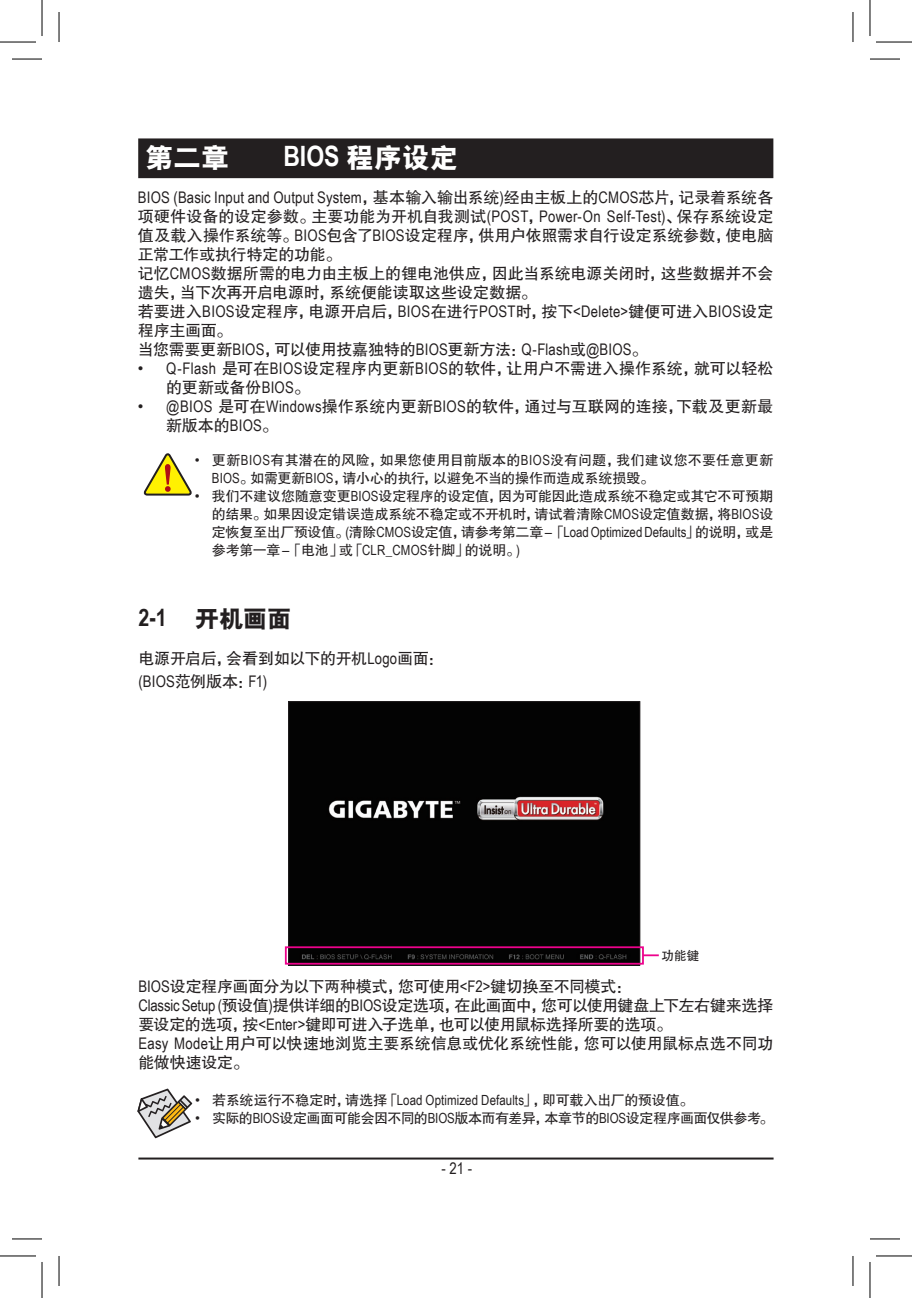
<style>
.page{position:relative;width:912px;height:1298px;background:#fff}
.page>*{position:absolute;margin:0;border:0;box-sizing:border-box;transform-origin:0 0}
.Heading{font:700 28px "Arial Narrow";color:#fff}
.Heading-2{font:28px "H Yb 9 gj";color:#fff}
.Heading_1{font:24px "H Yb 9 gj";color:#231f20}
._08pt-body{font:16px/19px "FZHTJW GB1 0";letter-spacing:-.01em;color:#231f20}
._08pt-body-2{font:16px "Arial Narrow";letter-spacing:.01em;color:#231f20}
.t1{font:14px/18px "FZHTJW GB1 0";letter-spacing:-.015em;color:#231f20;text-align:justify}
.t2{font:14px/18px "FZHTJW GB1 0";letter-spacing:.005em;color:#231f20}
.t3{font:14px "FZHTJW GB1 0";letter-spacing:-.04em;color:#231f20}
._07pt-copyright{font:12.6px "FZHTJW GB1 0";color:#231f20}
.s1{font-family:"H Yb 9 gj";font-weight:400}
.s2{font-family:"Arial Narrow"}
.s3{font-family:"Arial"}
.s4{font-family:"Arial Narrow";font-weight:700}
.s5{font-family:"FZHTJW GB1 0"}
</style>
<div class="page">
<svg style="left:144px;top:453px;width:48px;height:43px"></svg>
<svg style="left:137px;top:1088px;width:55px;height:50px"></svg>
<div style="left:290px;top:703px;width:348px;height:258px;background:#030303"></div>
<div style="left:288px;top:701px;width:352px;height:264px;border:1px solid #231f20"></div>
<svg style="left:644px;top:954px;width:15px;height:2px"></svg>
<div style="left:285px;top:946px;width:359px;height:18px;border:2px solid #ed028c"></div>
<div style="left:139px;top:139px;width:633px;height:38px;background:#231f20"></div>
<div style="left:138px;top:138px;width:635px;height:40px;border:2px solid #231f20"></div>
<hr style="left:138px;top:1157px;width:635px;height:2px;background:#231f20">
<hr style="left:12px;top:59px;width:30px;height:1px;background:#000">
<hr style="left:870px;top:59px;width:30px;height:1px;background:#000">
<hr style="left:12px;top:1238px;width:30px;height:1px;background:#000">
<hr style="left:870px;top:1238px;width:30px;height:1px;background:#000">
<hr style="left:59px;top:12px;width:1px;height:30px;background:#000">
<hr style="left:59px;top:1255px;width:1px;height:30px;background:#000">
<hr style="left:852px;top:12px;width:1px;height:30px;background:#000">
<hr style="left:852px;top:1255px;width:1px;height:30px;background:#000">
<hr style="left:0;top:42px;width:36px;height:1px;background:#000">
<hr style="left:876px;top:42px;width:36px;height:1px;background:#000">
<hr style="left:0;top:1255px;width:36px;height:1px;background:#000">
<hr style="left:876px;top:1255px;width:36px;height:1px;background:#000">
<hr style="left:42px;top:0;width:1px;height:36px;background:#000">
<hr style="left:42px;top:1261px;width:1px;height:36px;background:#000">
<hr style="left:869px;top:0;width:1px;height:36px;background:#000">
<hr style="left:869px;top:1261px;width:1px;height:36px;background:#000">
<p class="Heading-2" style="left:145px;top:143px;width:85px">第二章</p>
<p class="Heading" style="left:283px;top:135px;width:176px">BIOS <span class="s1">程序设定</span></p>
<p class="_08pt-body" style="left:138px;top:188px;width:637px;text-align:justify"><span class="s2">BIOS (Basic Input and Output System</span>，基本输入输出系统<span class="s2">)</span>经由主板上的<span class="s2">CMOS</span>芯片，记录着系统各项硬件设备的设定参数。主要功能为开机自我测试<span class="s2">(POST</span>，<span class="s2">Power-On Self-Test)</span>、保存系统设定值及载入操作系统等。<span class="s2">BIOS</span>包含了<span class="s2">BIOS</span>设定程序，供用户依照需求自行设定系统参数，使电脑正常工作或执行特定的功能。</p>
<p class="_08pt-body" style="left:138px;top:264px;width:637px">记忆<span class="s2">CMOS</span>数据所需的电力由主板上的锂电池供应，因此当系统电源关闭时，这些数据并不会遗失，当下次再开启电源时，系统便能读取这些设定数据。</p>
<p class="_08pt-body" style="left:138px;top:302px;width:637px">若要进入<span class="s2">BIOS</span>设定程序，电源开启后，<span class="s2">BIOS</span>在进行<span class="s2">POST</span>时，按下<span class="s2">&lt;Delete&gt;</span>键便可进入<span class="s2">BIOS</span>设定程序主画面。</p>
<p class="_08pt-body" style="left:138px;top:340px;width:511px">当您需要更新<span class="s2">BIOS</span>，可以使用技嘉独特的<span class="s2">BIOS</span>更新方法：<span class="s2">Q-Flash</span>或<span class="s2">@BIOS</span>。</p>
<p class="_08pt-body" style="left:166px;top:359px;width:608px;text-indent:-28px"><span class="s3">•</span> <span class="s2">Q-Flash</span> 是可在<span class="s2">BIOS</span>设定程序内更新<span class="s2">BIOS</span>的软件，让用户不需进入操作系统，就可以轻松的更新或备份<span class="s2">BIOS</span>。</p>
<p class="_08pt-body" style="left:166px;top:397px;width:608px;text-indent:-28px"><span class="s3">•</span> <span class="s2">@BIOS</span> 是可在<span class="s2">Windows</span>操作系统内更新<span class="s2">BIOS</span>的软件，通过与互联网的连接，下载及更新最新版本的<span class="s2">BIOS</span>。</p>
<p class="t2" style="left:212px;top:451px;width:563px;text-indent:-17px"><span class="s3">•</span> 更新<span class="s2">BIOS</span>有其潜在的风险，如果您使用目前版本的<span class="s2">BIOS</span>没有问题，我们建议您不要任意更新<br><span class="s2">BIOS</span>。如需更新<span class="s2">BIOS</span>，请小心的执行，以避免不当的操作而造成系统损毁。</p>
<p class="t1" style="left:212px;top:487px;width:563px;text-indent:-17px"><span class="s3">•</span> 我们不建议您随意变更<span class="s2">BIOS</span>设定程序的设定值，因为可能因此造成系统不稳定或其它不可预期的结果。如果因设定错误造成系统不稳定或不开机时，请试着清除<span class="s2">CMOS</span>设定值数据，将<span class="s2">BIOS</span>设定恢复至出厂预设值。<span class="s2">(</span>清除<span class="s2">CMOS</span>设定值，请参考第二章－「<span class="s2">Load Optimized Defaults</span>」的说明，或是参考第一章－「电池」或「<span class="s2">CLR_CMOS</span>针脚」的说明。<span class="s2">)</span></p>
<p class="Heading_1" style="left:138px;top:606px;width:154px"><span class="s4">2-1</span> 开机画面</p>
<p class="_08pt-body" style="left:138px;top:649px;width:306px">电源开启后，会看到如以下的开机<span class="s2">Logo</span>画面：</p>
<p class="_08pt-body-2" style="left:138px;top:669px;width:130px">(BIOS<span class="s5">范例版本：</span>F1)</p>
<p class="_07pt-copyright" style="left:661px;top:948px;width:39px">功能键</p>
<p class="_08pt-body" style="left:138px;top:976px;width:495px"><span class="s2">BIOS</span>设定程序画面分为以下两种模式，您可使用<span class="s2">&lt;F2&gt;</span>键切换至不同模式：</p>
<p class="_08pt-body" style="left:138px;top:995px;width:636px"><span class="s2">Classic Setup (</span>预设值<span class="s2">)</span>提供详细的<span class="s2">BIOS</span>设定选项，在此画面中，您可以使用键盘上下左右键来选择要设定的选项，按<span class="s2">&lt;Enter&gt;</span>键即可进入子选单，也可以使用鼠标选择所要的选项。</p>
<p class="_08pt-body" style="left:138px;top:1033px;width:636px"><span class="s2">Easy Mode</span>让用户可以快速地浏览主要系统信息或优化系统性能，您可以使用鼠标点选不同功能做快速设定。</p>
<p class="t1" style="left:195px;top:1091px;width:500px"><span class="s3">•</span> 若系统运行不稳定时，请选择「<span class="s2">Load Optimized Defaults</span>」，即可载入出厂的预设值。</p>
<p class="t3" style="left:195px;top:1110px;width:580px"><span class="s3">•</span> 实际的<span class="s2">BIOS</span>设定画面可能会因不同的<span class="s2">BIOS</span>版本而有差异，本章节的<span class="s2">BIOS</span>设定程序画面仅供参考。</p>
<p class="_08pt-body-2" style="left:441px;top:1156px;width:32px">- 21 -</p>
</div>
